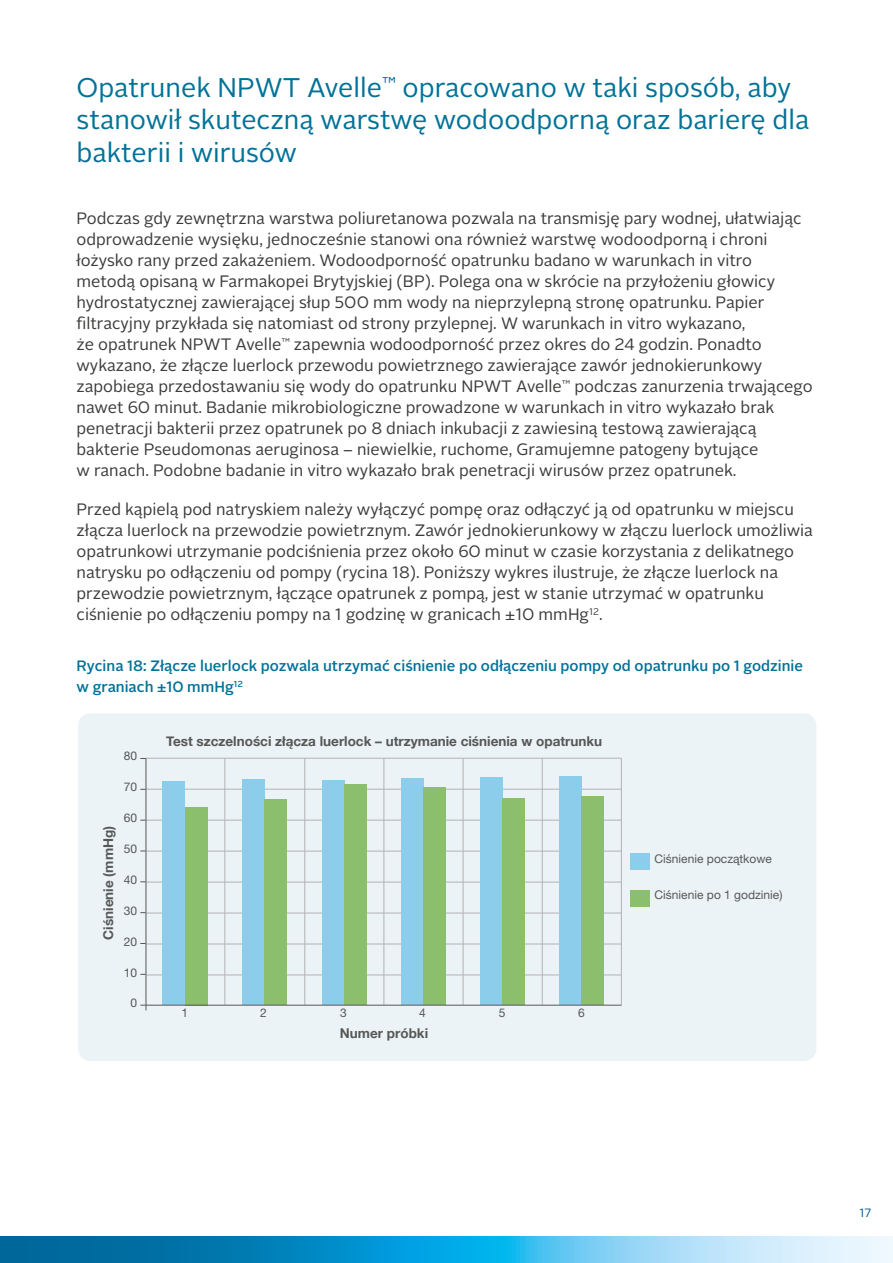
<style>
.page{position:relative;width:893px;height:1263px;background:#fff}
.page>*{position:absolute;margin:0;border:0;box-sizing:border-box;transform-origin:0 0}
.t1{font:27px/32.4px "Alright Sans LP Bay";color:#007298}
.t2{font:16.5px/21px "Alright Sans LP Bay";color:#3c3c3b}
.t3{font:500 15px/21px "Alright Sans LP Bay";color:#007298}
.t4{font:700 13.5px "Helvetica Neue";color:#575756}
.t5{font:12px "Helvetica Neue Pl";color:#575756}
.t6{font:12px "Alright Sans LP Bay";color:#045896}
</style>
<div class="page">
<svg style="left:0;top:1237px;width:893px;height:26px;background:#48abd6"></svg>
<div style="left:78px;top:713px;width:738px;height:348px;background:#ebf3f7;border-radius:13px"></div>
<div style="left:631px;top:853px;width:19px;height:17px;background:#8ccdec"></div>
<div style="left:631px;top:890px;width:19px;height:17px;background:#8bbe6d"></div>
<svg style="left:140px;top:1005px;width:7px;height:5px"></svg>
<svg style="left:145px;top:758px;width:477px;height:248px"></svg>
<h1 class="t1" style="left:77px;top:72px;width:734px">Opatrunek NPWT Avelle<sup>™</sup> opracowano w taki sposób, aby stanowił skuteczną warstwę wodoodporną oraz barierę dla bakterii i wirusów</h1>
<p class="t2" style="left:77px;top:208px;width:738px">Podczas gdy zewnętrzna warstwa poliuretanowa pozwala na transmisję pary wodnej, ułatwiając odprowadzenie wysięku, jednocześnie stanowi ona również warstwę wodoodporną i chroni łożysko rany przed zakażeniem. Wodoodporność opatrunku badano w warunkach in vitro metodą opisaną w Farmakopei Brytyjskiej (BP). Polega ona w skrócie na przyłożeniu głowicy hydrostatycznej zawierającej słup 500 mm wody na nieprzylepną stronę opatrunku. Papier filtracyjny przykłada się natomiast od strony przylepnej. W warunkach in vitro wykazano,<br>że opatrunek NPWT Avelle<sup>™</sup> zapewnia wodoodporność przez okres do 24 godzin. Ponadto wykazano, że złącze luerlock przewodu powietrznego zawierające zawór jednokierunkowy zapobiega przedostawaniu się wody do opatrunku NPWT Avelle<sup>™</sup> podczas zanurzenia trwającego nawet 60 minut. Badanie mikrobiologiczne prowadzone w warunkach in vitro wykazało brak penetracji bakterii przez opatrunek po 8 dniach inkubacji z zawiesiną testową zawierającą bakterie Pseudomonas aeruginosa – niewielkie, ruchome, Gramujemne patogeny bytujące<br>w ranach. Podobne badanie in vitro wykazało brak penetracji wirusów przez opatrunek.</p>
<p class="t2" style="left:77px;top:499px;width:738px">Przed kąpielą pod natryskiem należy wyłączyć pompę oraz odłączyć ją od opatrunku w miejscu złącza luerlock na przewodzie powietrznym. Zawór jednokierunkowy w złączu luerlock umożliwia opatrunkowi utrzymanie podciśnienia przez około 60 minut w czasie korzystania z delikatnego natrysku po odłączeniu od pompy (rycina 18). Poniższy wykres ilustruje, że złącze luerlock na przewodzie powietrznym, łączące opatrunek z pompą, jest w stanie utrzymać w opatrunku ciśnienie po odłączeniu pompy na 1 godzinę w granicach ±10 mmHg<sup>12</sup>.</p>
<p class="t3" style="left:77px;top:655px;width:728px">Rycina 18: Złącze luerlock pozwala utrzymać ciśnienie po odłączeniu pompy od opatrunku po 1 godzinie w graniach ±10 mmHg<sup>12</sup></p>
<p class="t4" style="left:98px;top:939px;width:115px;rotate:-90deg">Ciśnienie (mmHg)</p>
<p class="t5" style="left:124px;top:749px;width:15px">80</p>
<p class="t5" style="left:124px;top:780px;width:15px">70</p>
<p class="t5" style="left:124px;top:811px;width:15px">60</p>
<p class="t5" style="left:124px;top:842px;width:15px">50</p>
<p class="t5" style="left:124px;top:873px;width:15px">40</p>
<p class="t5" style="left:124px;top:904px;width:15px">30</p>
<p class="t5" style="left:124px;top:935px;width:15px">20</p>
<p class="t5" style="left:124px;top:966px;width:15px">10</p>
<p class="t5" style="left:130px;top:996px;width:8px">0</p>
<p class="t4" style="left:166px;top:730px;width:437px">Test szczelności złącza luerlock – utrzymanie ciśnienia w opatrunku</p>
<p class="t5" style="left:182px;top:1006px;width:8px">1</p>
<p class="t5" style="left:260px;top:1006px;width:8px">2</p>
<p class="t5" style="left:340px;top:1006px;width:8px">3</p>
<p class="t5" style="left:419px;top:1006px;width:8px">4</p>
<p class="t5" style="left:499px;top:1006px;width:8px">5</p>
<p class="t5" style="left:578px;top:1006px;width:8px">6</p>
<p class="t4" style="left:340px;top:1023px;width:90px">Numer próbki</p>
<p class="t5" style="left:655px;top:852px;width:119px">Ciśnienie początkowe</p>
<p class="t5" style="left:655px;top:888px;width:129px">Ciśnienie po 1 godzinie)</p>
<p class="t6" style="left:859px;top:1204px;width:13px">17</p>
</div>
